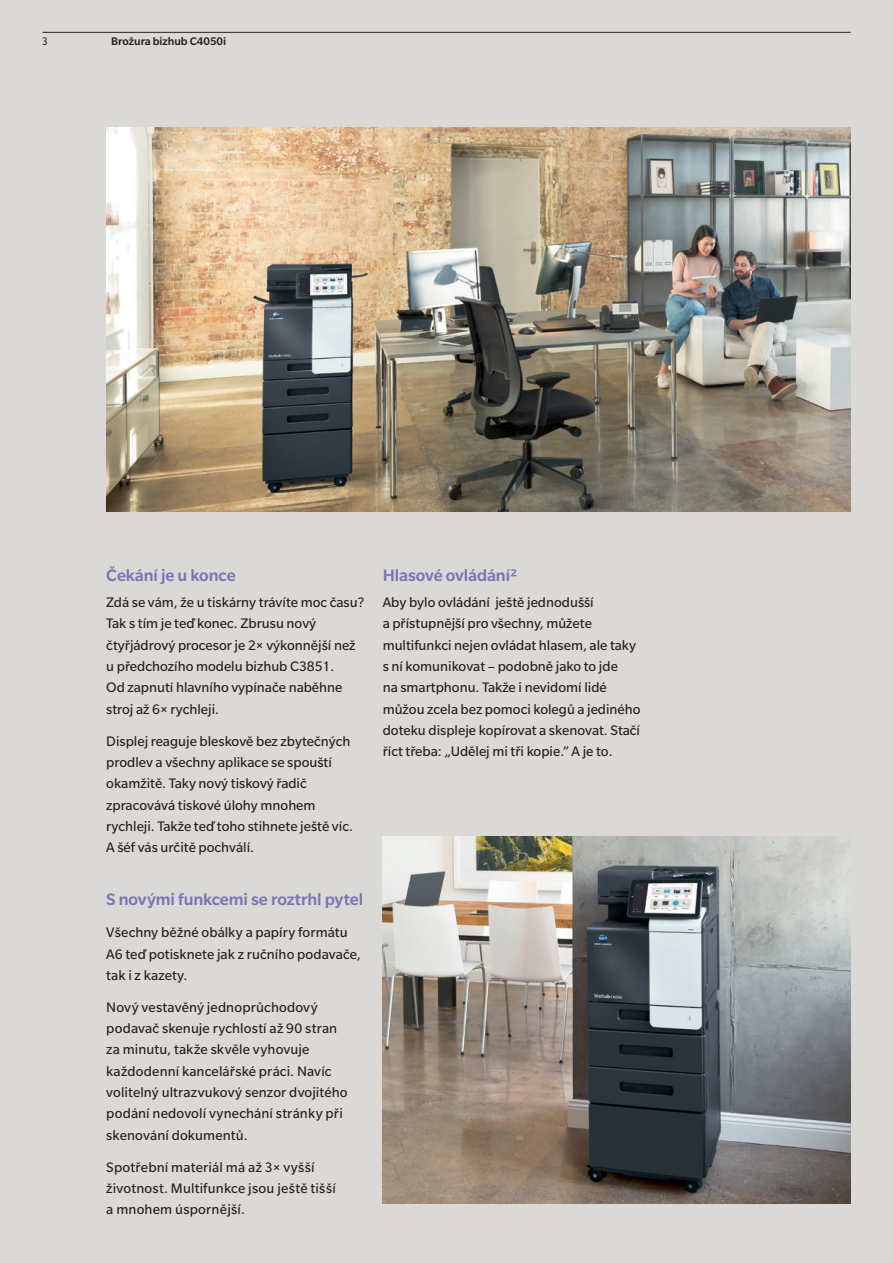
<style>
.page{position:relative;width:893px;height:1263px;background:#dad9d6}
.page>*{position:absolute;margin:0;border:0;box-sizing:border-box;transform-origin:0 0}
.Brochure_Copyhead_Me{font:500 18px "Slate Pro";letter-spacing:-.005em;color:#7d72b4}
.Brochure_Copy_Reg_10{font:15px/21.3px "Slate Pro";color:#231f20}
.t1{font:500 12px "Slate Pro";color:#231f20}
.t2{font:condensed 12px "Slate Pro";color:#231f20}
</style>
<div class="page">
<img style="left:106px;top:128px;width:744px;height:383px">
<img style="left:383px;top:836px;width:467px;height:367px">
<hr style="left:43px;top:32px;width:807px;height:1px;background:#231f20">
<p class="t2" style="left:43px;top:35px;width:7px">3</p>
<p class="t1" style="left:111px;top:35px;width:116px">Brožura bizhub C4050i</p>
<p class="Brochure_Copyhead_Me" style="left:106px;top:565px;width:131px">Čekání je u konce</p>
<p class="Brochure_Copy_Reg_10" style="left:106px;top:592px;width:259px">Zdá se vám, že u tiskárny trávíte moc času?<br>Tak s tím je teď konec. Zbrusu nový čtyřjádrový procesor je 2× výkonnější než u předchozího modelu bizhub C3851.<br>Od zapnutí hlavního vypínače naběhne stroj až 6× rychleji.</p>
<p class="Brochure_Copy_Reg_10" style="left:106px;top:730px;width:248px">Displej reaguje bleskově bez zbytečných prodlev a všechny aplikace se spouští okamžitě. Taky nový tiskový řadič zpracovává tiskové úlohy mnohem rychleji. Takže teď toho stihnete ještě víc.<br>A šéf vás určitě pochválí.</p>
<p class="Brochure_Copyhead_Me" style="left:106px;top:890px;width:259px">S novými funkcemi se roztrhl pytel</p>
<p class="Brochure_Copy_Reg_10" style="left:106px;top:922px;width:256px">Všechny běžné obálky a papíry formátu<br>A6 teď potisknete jak z ručního podavače, tak i z kazety.</p>
<p class="Brochure_Copy_Reg_10" style="left:106px;top:996px;width:243px">Nový vestavěný jednoprůchodový podavač skenuje rychlostí až 90 stran za minutu, takže skvěle vyhovuje každodenní kancelářské práci. Navíc volitelný ultrazvukový senzor dvojitého podání nedovolí vynechání stránky při skenování dokumentů.</p>
<p class="Brochure_Copy_Reg_10" style="left:106px;top:1156px;width:231px">Spotřební materiál má až 3× vyšší životnost. Multifunkce jsou ještě tišší a mnohem úspornější.</p>
<p class="Brochure_Copyhead_Me" style="left:383px;top:565px;width:136px">Hlasové ovládání2</p>
<p class="Brochure_Copy_Reg_10" style="left:383px;top:592px;width:259px">Aby bylo ovládání ještě jednodušší<br>a přístupnější pro všechny, můžete multifunkci nejen ovládat hlasem, ale taky s ní komunikovat – podobně jako to jde<br>na smartphonu. Takže i nevidomí lidé můžou zcela bez pomoci kolegů a jediného doteku displeje kopírovat a skenovat. Stačí říct třeba: „Udělej mi tři kopie.” A je to.</p>
</div>
